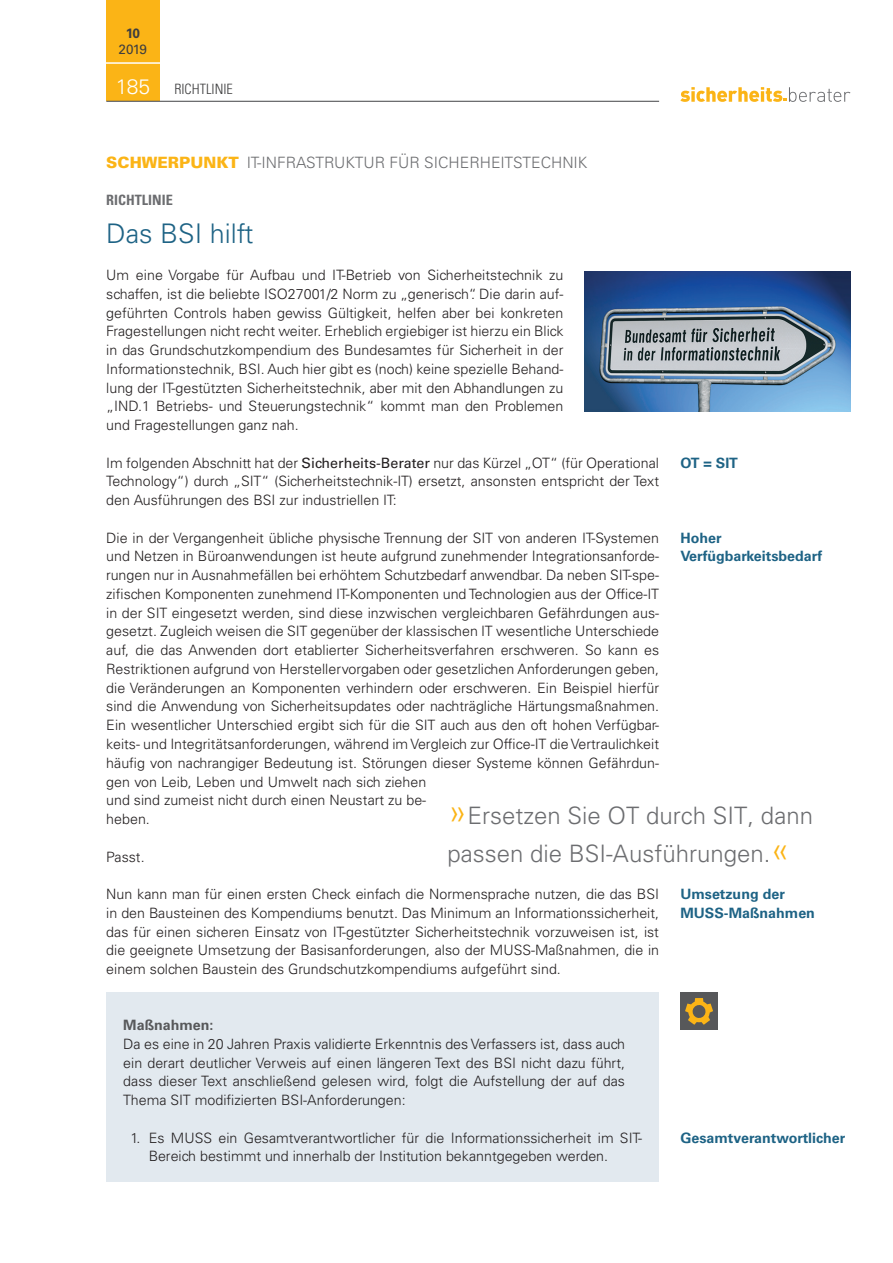
<style>
.page{position:relative;width:893px;height:1263px;background:#fff}
.page>*{position:absolute;margin:0;border:0;box-sizing:border-box;transform-origin:0 0}
.t1{font:300 27px "Univers LT Std";color:#1e6385}
.t2{font:300 24px/37.7px "Univers LT Std";color:#6c6d70}
.t3{font:300 21px "Univers LT Std";color:#fff}
.t4{font:300 15.6px "Univers LT Std";color:#6c6d70}
.t5{font:300 14.25px/18.8px "Univers LT Std";color:#231f20;text-align:justify}
.t6{font:700 14.25px/18.8px "Univers LT Std";color:#1e6385}
.t7{font:300 condensed 14.25px "Univers LT Std";color:#3e3e3f}
.t8{font:700 condensed 14.25px "Univers LT Std";color:#6c6d70}
.t9{font:700 14.25px "Univers LT Std";color:#57585a}
.t10{font:13.5px "Univers LT Std";color:#3e3e3f}
.t11{font:700 13.5px "Univers LT Std";color:#3e3e3f}
.s1{font-weight:900;color:#fbb416}
.s2{font-weight:400}
.s3{font-size:36px;color:#fbb416}
</style>
<div class="page">
<svg style="left:680px;top:87px;width:170px;height:15px"></svg>
<div style="left:106px;top:0;width:53px;height:101px;background:#fbb416"></div>
<hr style="left:101px;top:62px;width:64px;height:2px;background:#fff">
<hr style="left:106px;top:101px;width:553px;height:1px;background:#57585a">
<div style="left:106px;top:993px;width:553px;height:189px;background:#e2e9ef"></div>
<img style="left:585px;top:272px;width:265px;height:139px">
<div style="left:680px;top:993px;width:38px;height:37px;background:#57585a"></div>
<svg style="left:685px;top:998px;width:28px;height:27px"></svg>
<p class="t11" style="left:126px;top:25px;width:16px">10</p>
<p class="t10" style="left:119px;top:41px;width:30px">2019</p>
<h3 class="t3" style="left:116px;top:73px;width:36px">185</h3>
<p class="t7" style="left:174px;top:80px;width:60px">RICHTLINIE</p>
<p class="t4" style="left:106px;top:153px;width:483px"><span class="s1">SCHWERPUNKT</span> IT-INFRASTRUKTUR FÜR SICHERHEITSTECHNIK</p>
<p class="t8" style="left:106px;top:191px;width:68px">RICHTLINIE</p>
<h1 class="t1" style="left:106px;top:217px;width:149px">Das BSI hilft</h1>
<p class="t5" style="left:106px;top:266px;width:459px">Um eine Vorgabe für Aufbau und IT-Betrieb von Sicherheitstechnik zu schaffen, ist die beliebte ISO27001/2 Norm zu „generisch“. Die darin auf&shy;geführten Controls haben gewiss Gültigkeit, helfen aber bei konkreten Fragestellungen nicht recht weiter. Erheblich ergiebiger ist hierzu ein Blick in das Grundschutzkompendium des Bundesamtes für Sicherheit in der Informationstechnik, BSI. Auch hier gibt es (noch) keine spezielle Behand&shy;lung der IT-gestützten Sicherheitstechnik, aber mit den Abhandlungen zu „IND.1 Betriebs- und Steuerungstechnik“ kommt man den Problemen und Fragestellungen ganz nah.</p>
<p class="t5" style="left:106px;top:453px;width:554px">Im folgenden Abschnitt hat der <span class="s2">Sicherheits-Berater</span> nur das Kürzel „OT“ (für Operational Technology“) durch „SIT“ (Sicherheitstechnik-IT) ersetzt, ansonsten entspricht der Text den Ausführungen des BSI zur industriellen IT:</p>
<p class="t5" style="left:106px;top:528px;width:554px;text-align:left">Die in der Vergangenheit übliche physische Trennung der SIT von anderen IT-Systemen und Netzen in Büroanwendungen ist heute aufgrund zunehmender Integrationsanforde&shy;rungen nur in Ausnahmefällen bei erhöhtem Schutzbedarf anwendbar. Da neben SIT-spe&shy;zifischen Komponenten zunehmend IT-Komponenten und Technologien aus der Office-IT in der SIT eingesetzt werden, sind diese inzwischen vergleichbaren Gefährdungen aus&shy;gesetzt. Zugleich weisen die SIT gegenüber der klassischen IT wesentliche Unterschiede auf, die das Anwenden dort etablierter Sicherheitsverfahren erschweren. So kann es Restriktionen aufgrund von Herstellervorgaben oder gesetzlichen Anforderungen geben, die Veränderungen an Komponenten verhindern oder erschweren. Ein Beispiel hierfür sind die Anwendung von Sicherheitsupdates oder nachträgliche Härtungsmaßnahmen.<br>Ein wesentlicher Unterschied ergibt sich für die SIT auch aus den oft hohen Verfügbar&shy;keits- und Integritätsanforderungen, während im Vergleich zur Office-IT die Vertraulichkeit häufig von nachrangiger Bedeutung ist. Störungen dieser Systeme können Gefährdun&shy;gen von Leib, Leben und Umwelt nach sich ziehen<br>und sind zumeist nicht durch einen Neustart zu be-<br>heben.</p>
<p class="t5" style="left:106px;top:847px;width:40px">Passt.</p>
<p class="t5" style="left:106px;top:885px;width:554px">Nun kann man für einen ersten Check einfach die Normensprache nutzen, die das BSI in den Bausteinen des Kompendiums benutzt. Das Minimum an Informationssicherheit, das für einen sicheren Einsatz von IT-gestützter Sicherheitstechnik vorzuweisen ist, ist die geeignete Umsetzung der Basisanforderungen, also der MUSS-Maßnahmen, die in einem solchen Baustein des Grundschutzkompendiums aufgeführt sind.</p>
<p class="t6" style="left:680px;top:453px;width:59px">OT = SIT</p>
<p class="t6" style="left:680px;top:528px;width:143px">Hoher<br>Verfügbarkeitsbedarf</p>
<h2 class="t2" style="left:448px;top:797px;width:367px"><span class="s3">»</span>Ersetzen Sie OT durch SIT, dann passen die BSI-Ausführungen.<span class="s3">«</span></h2>
<p class="t6" style="left:680px;top:885px;width:136px">Umsetzung der<br>MUSS-Maßnahmen</p>
<p class="t9" style="left:123px;top:1017px;width:92px">Maßnahmen:</p>
<p class="t5" style="left:123px;top:1034px;width:503px">Da es eine in 20 Jahren Praxis validierte Erkenntnis des Verfassers ist, dass auch ein derart deutlicher Verweis auf einen längeren Text des BSI nicht dazu führt, dass dieser Text anschließend gelesen wird, folgt die Aufstellung der auf das Thema SIT modifizierten BSI-Anforderungen:</p>
<p class="t5" style="left:149px;top:1128px;width:495px;text-indent:-18px">1. Es MUSS ein Gesamtverantwortlicher für die Informationssicherheit im SIT-<br>Bereich bestimmt und innerhalb der Institution bekanntgegeben werden.</p>
<p class="t6" style="left:680px;top:1128px;width:166px">Gesamtverantwortlicher</p>
</div>
